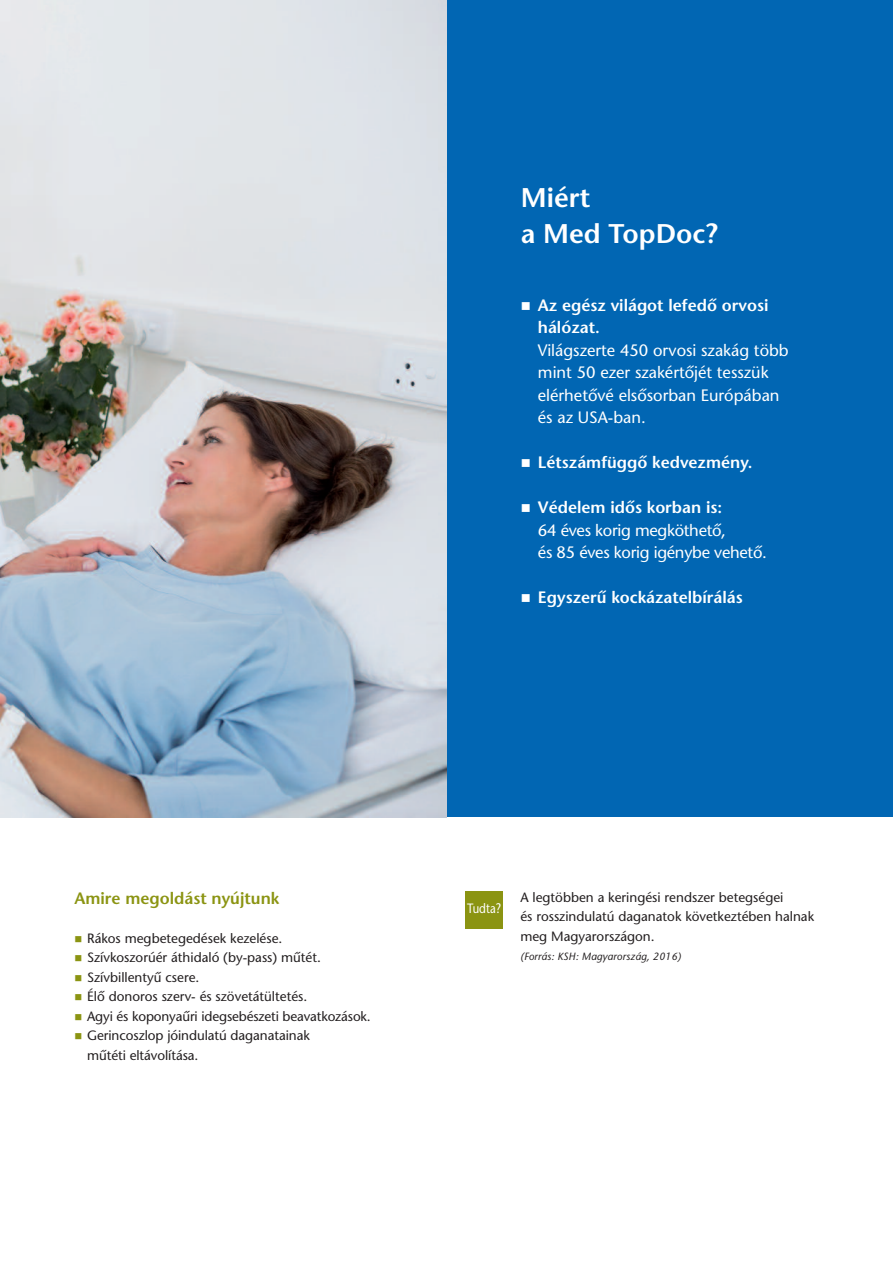
<style>
.page{position:relative;width:893px;height:1263px;background:#fff}
.page>*{position:absolute;margin:0;border:0;box-sizing:border-box;transform-origin:0 0}
.t1{font:27px/36px "ITC Stone Sans M Semi";color:#fff}
.t2{font:16.5px/22.5px "ITC Stone Sans M";color:#fff}
.t3{font:16.5px/22.5px "ITC Stone Sans M Semi";color:#fff}
.t4{font:16.5px "ITC Stone Sans M Semi";color:#8b9412}
.t5{font:13.5px/19.5px "ITC Stone Sans M";color:#231f20}
.t6{font:13.5px "ITC Stone Sans M";color:#fff;scale:.85 1}
.t7{font:italic 10.5px "ITC Stone Sans M";letter-spacing:.01em;color:#231f20}
.s1{color:#8b9412}
</style>
<div class="page">
<div style="left:446px;top:0;width:447px;height:817px;background:#0166b3"></div>
<img style="left:0;top:0;width:446px;height:817px">
<div style="left:466px;top:891px;width:37px;height:38px;background:#8b9412"></div>
<h1 class="t1" style="left:521px;top:183px;width:198px">Miért<br>a Med TopDoc?</h1>
<p class="t3" style="left:538px;top:296px;width:232px;text-indent:-17px">■ Az egész világot lefedő orvosi hálózat.</p>
<p class="t2" style="left:538px;top:341px;width:252px">Világszerte 450 orvosi szakág több mint 50 ezer szakértőjét tesszük elérhetővé elsősorban Európában és az USA-ban.</p>
<p class="t3" style="left:521px;top:453px;width:233px">■ Létszámfüggő kedvezmény.</p>
<p class="t3" style="left:521px;top:498px;width:203px">■ Védelem idős korban is:</p>
<p class="t2" style="left:538px;top:521px;width:230px">64 éves korig megköthető,<br>és 85 éves korig igénybe vehető.</p>
<p class="t3" style="left:521px;top:588px;width:223px">■ Egyszerű kockázatelbírálás</p>
<p class="t4" style="left:74px;top:892px;width:206px">Amire megoldást nyújtunk</p>
<p class="t5" style="left:74px;top:930px;width:210px"><span class="s1">■</span> Rákos megbetegedések kezelése.</p>
<p class="t5" style="left:74px;top:949px;width:248px"><span class="s1">■</span> Szívkoszorúér áthidaló (by-pass) műtét.</p>
<p class="t5" style="left:74px;top:969px;width:127px"><span class="s1">■</span> Szívbillentyű csere.</p>
<p class="t5" style="left:74px;top:988px;width:234px"><span class="s1">■</span> Élő donoros szerv- és szövetátültetés.</p>
<p class="t5" style="left:74px;top:1008px;width:298px"><span class="s1">■</span> Agyi és koponyaűri idegsebészeti beavatkozások.</p>
<p class="t5" style="left:87px;top:1027px;width:224px;text-indent:-13px"><span class="s1">■</span> Gerincoszlop jóindulatú daganatainak műtéti eltávolítása.</p>
<p class="t6" style="left:467px;top:904px;width:41px">Tudta?</p>
<p class="t5" style="left:520px;top:889px;width:295px">A legtöbben a keringési rendszer betegségei<br>és rosszindulatú daganatok következtében halnak meg Magyarországon.</p>
<p class="t7" style="left:520px;top:953px;width:162px">(Forrás: KSH: Magyarország, 2016)</p>
</div>
